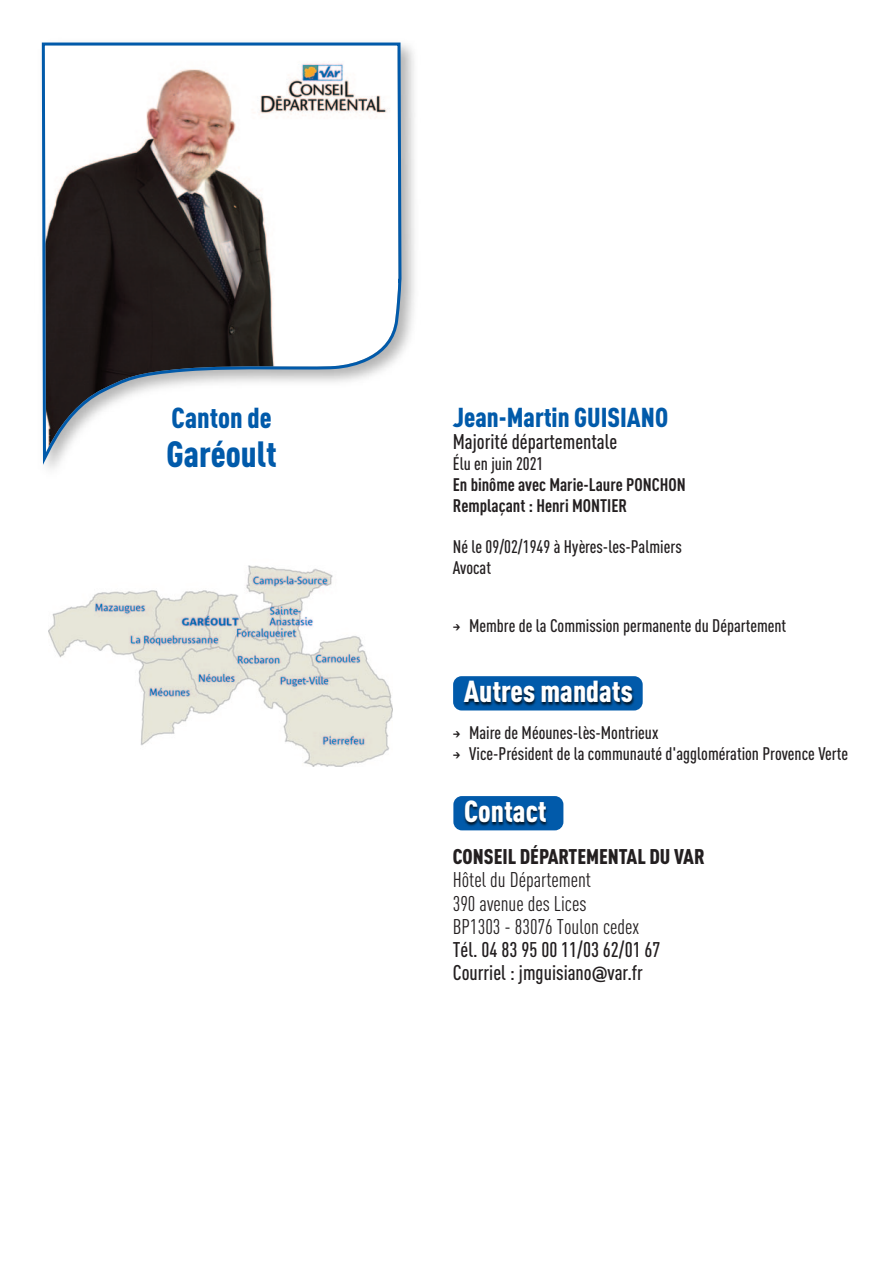
<style>
.page{position:relative;width:893px;height:1263px;background:#fff}
.page>*{position:absolute;margin:0;border:0;box-sizing:border-box;transform-origin:0 0}
.t1{font:900 36px "DIN Cond";color:#015aaa}
.t2{font:900 30px "DIN Cond";color:#fff}
.t3{font:900 28.5px "DIN Cond";color:#015aaa}
.t4{font:900 27px "DIN Cond";color:#015aaa}
.t5{font:500 21px "DIN Cond";color:#231f20}
.t6{font:21px "DIN Cond";color:#231f20}
.t7{font:900 21px "DIN Cond";color:#231f20}
.t8{font:500 18px "DIN Cond";color:#231f20}
.t9{font:700 18px "DIN Cond";color:#231f20}
.t10{font:500 18px "DIN Cond";color:#fff}
.s1{font-family:"Bienvenue Picto";font-weight:400;font-size:13.5px}
.s2{font-family:"Bienvenue";font-weight:400}
</style>
<div class="page">
<img style="left:48px;top:565px;width:345px;height:202px">
<svg style="left:42px;top:43px;width:360px;height:422px"></svg>
<div style="left:453px;top:796px;width:110px;height:34px;background:#015aaa;border-radius:9px"></div>
<img style="left:458px;top:796px;width:106px;height:35px">
<img style="left:457px;top:676px;width:186px;height:35px">
<p class="t3" style="left:172px;top:408px;width:102px">Canton de</p>
<p class="t1" style="left:167px;top:441px;width:112px">Garéoult</p>
<p class="t4" style="left:453px;top:408px;width:217px">Jean-Martin GUISIANO</p>
<p class="t5" style="left:453px;top:434px;width:166px">Majorité départementale</p>
<p class="t8" style="left:453px;top:457px;width:92px">Élu en juin 2021</p>
<p class="t9" style="left:453px;top:478px;width:234px">En binôme avec Marie-Laure PONCHON</p>
<p class="t9" style="left:453px;top:499px;width:176px">Remplaçant : Henri MONTIER</p>
<p class="t8" style="left:453px;top:540px;width:230px">Né le 09/02/1949 à Hyères-les-Palmiers</p>
<p class="t8" style="left:453px;top:561px;width:40px">Avocat</p>
<p class="t8" style="left:450px;top:619px;width:337px"><span class="s1">U</span> Membre de la Commission permanente du Département</p>
<p class="t2" style="left:464px;top:681px;width:171px">Autres mandats</p>
<p class="t10" style="left:468px;top:684px;width:88px">hors métropole</p>
<p class="t8" style="left:450px;top:726px;width:210px"><span class="s1">U</span> Maire de Méounes-lès-Montrieux</p>
<p class="t8" style="left:450px;top:747px;width:399px"><span class="s1">U</span> Vice-Président de la communauté d'agglomération Provence Verte</p>
<p class="t2" style="left:464px;top:801px;width:84px">Contact</p>
<p class="t7" style="left:453px;top:849px;width:253px">CONSEIL DÉPARTEMENTAL DU VAR</p>
<p class="t6" style="left:453px;top:872px;width:140px">Hôtel du Département</p>
<p class="t6" style="left:453px;top:895px;width:135px">390 avenue des Lices</p>
<p class="t6" style="left:453px;top:919px;width:188px">BP1303 - 83076 Toulon cedex</p>
<p class="t5" style="left:453px;top:942px;width:209px">Tél. 04 83 95 00 11/03 62/01 67</p>
<p class="t5" style="left:453px;top:965px;width:192px">Courriel : jmguisiano<span class="s2">@</span>var.fr</p>
</div>
